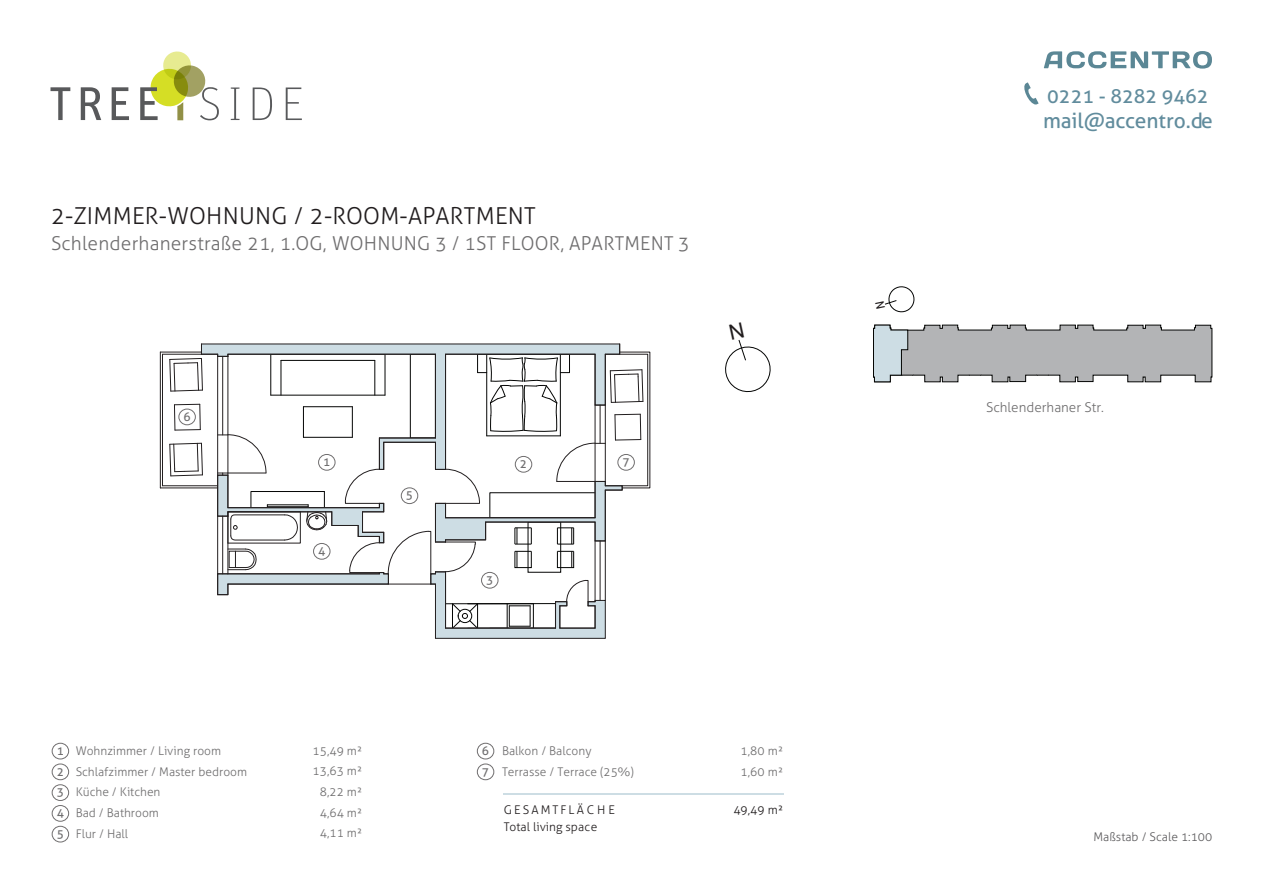
<style>
.page{position:relative;width:1263px;height:893px;background:#fff}
.page>*{position:absolute;margin:0;border:0;box-sizing:border-box;transform-origin:0 0}
.t1{font:300 23.4px "Aller";letter-spacing:.01em;color:#211d1e}
.t2{font:21px "Aller";letter-spacing:-.005em;color:#618c9d}
.t3{font:19.5px "Aller";color:#618c9d}
.t4{font:300 19.2px "Aller";letter-spacing:.01em;color:#6f6e6f}
.t5{font:300 13.5px "Aller";color:#6f6e6f}
.t6{font:300 12px "Aller";color:#6f6e6f}
.t7{font:300 12px/16.8px "Aller";color:#211d1e}
.t8{font:300 12px "Aller";color:#5d5c5e}
.t9{font:12px "Aller";color:#6f6e6f}
</style>
<div class="page">
<div style="left:52px;top:743px;width:17px;height:16px;border:1px solid #706e6f;border-radius:50%"></div>
<div style="left:52px;top:764px;width:17px;height:16px;border:1px solid #706e6f;border-radius:50%"></div>
<div style="left:477px;top:743px;width:17px;height:16px;border:1px solid #706e6f;border-radius:50%"></div>
<div style="left:477px;top:764px;width:17px;height:16px;border:1px solid #706e6f;border-radius:50%"></div>
<div style="left:52px;top:784px;width:17px;height:17px;border:1px solid #706e6f;border-radius:50%"></div>
<div style="left:52px;top:805px;width:17px;height:17px;border:1px solid #706e6f;border-radius:50%"></div>
<div style="left:52px;top:826px;width:17px;height:16px;border:1px solid #706e6f;border-radius:50%"></div>
<hr style="left:504px;top:793px;width:280px;height:1px;background:#cddde4">
<svg style="left:1044px;top:51px;width:168px;height:18px"></svg>
<svg style="left:1024px;top:82px;width:15px;height:23px"></svg>
<svg style="left:50px;top:52px;width:252px;height:69px"></svg>
<svg style="left:873px;top:325px;width:339px;height:57px;background:#b3b5b7"></svg>
<hr style="left:160px;top:488px;width:58px;height:1px;background:#231f20">
<hr style="left:162px;top:485px;width:56px;height:1px;background:#231f20">
<hr style="left:160px;top:352px;width:1px;height:136px;background:#231f20">
<hr style="left:162px;top:354px;width:1px;height:132px;background:#231f20">
<hr style="left:160px;top:352px;width:41px;height:1px;background:#231f20">
<hr style="left:162px;top:354px;width:39px;height:1px;background:#231f20">
<svg style="left:170px;top:343px;width:480px;height:296px"></svg>
<hr style="left:228px;top:516px;width:1px;height:58px;background:#231f20">
<svg style="left:725px;top:340px;width:46px;height:53px"></svg>
<svg style="left:885px;top:286px;width:30px;height:27px"></svg>
<h1 class="t1" style="left:51px;top:202px;width:486px">2-ZIMMER-WOHNUNG / 2-ROOM-APARTMENT</h1>
<h3 class="t4" style="left:51px;top:231px;width:640px">Schlenderhanerstraße 21, 1.OG, WOHNUNG 3 / 1ST FLOOR, APARTMENT 3</h3>
<p class="t9" style="left:183px;top:409px;width:9px">6</p>
<p class="t9" style="left:323px;top:454px;width:9px">1</p>
<p class="t9" style="left:318px;top:543px;width:9px">4</p>
<p class="t9" style="left:406px;top:488px;width:9px">5</p>
<p class="t9" style="left:57px;top:743px;width:9px">1</p>
<p class="t9" style="left:57px;top:764px;width:9px">2</p>
<p class="t9" style="left:57px;top:785px;width:9px">3</p>
<p class="t9" style="left:57px;top:805px;width:9px">4</p>
<p class="t9" style="left:57px;top:826px;width:9px">5</p>
<p class="t6" style="left:76px;top:743px;width:147px">Wohnzimmer / Living room</p>
<p class="t6" style="left:313px;top:743px;width:51px">15,49 m²</p>
<p class="t6" style="left:76px;top:764px;width:173px">Schlafzimmer / Master bedroom</p>
<p class="t6" style="left:313px;top:764px;width:51px">13,63 m²</p>
<p class="t6" style="left:76px;top:785px;width:86px">Küche / Kitchen</p>
<p class="t6" style="left:320px;top:784px;width:44px">8,22 m²</p>
<p class="t6" style="left:76px;top:806px;width:85px">Bad / Bathroom</p>
<p class="t6" style="left:320px;top:805px;width:44px">4,64 m²</p>
<p class="t6" style="left:76px;top:826px;width:54px">Flur / Hall</p>
<p class="t6" style="left:320px;top:826px;width:44px">4,11 m²</p>
<p class="t9" style="left:520px;top:456px;width:9px">2</p>
<p class="t9" style="left:486px;top:572px;width:9px">3</p>
<p class="t9" style="left:622px;top:454px;width:9px">7</p>
<p class="t9" style="left:482px;top:743px;width:9px">6</p>
<p class="t9" style="left:482px;top:764px;width:9px">7</p>
<p class="t6" style="left:502px;top:743px;width:91px">Balkon / Balcony</p>
<p class="t6" style="left:741px;top:743px;width:44px">1,80 m²</p>
<p class="t6" style="left:502px;top:764px;width:134px">Terrasse / Terrace (25%)</p>
<p class="t6" style="left:741px;top:764px;width:44px">1,60 m²</p>
<p class="t7" style="left:504px;top:801px;width:113px">GESAMTFLÄ C H E<br>Total living space</p>
<p class="t7" style="left:733px;top:801px;width:51px">49,49 m²</p>
<h3 class="t3" style="left:1047px;top:84px;width:163px">0221 - 8282 9462</h3>
<h2 class="t2" style="left:1043px;top:108px;width:171px">mail@accentro.de</h2>
<p class="t5" style="left:986px;top:399px;width:119px">Schlenderhaner Str.</p>
<p class="t8" style="left:1093px;top:830px;width:120px">Maßstab / Scale 1:100</p>
</div>
